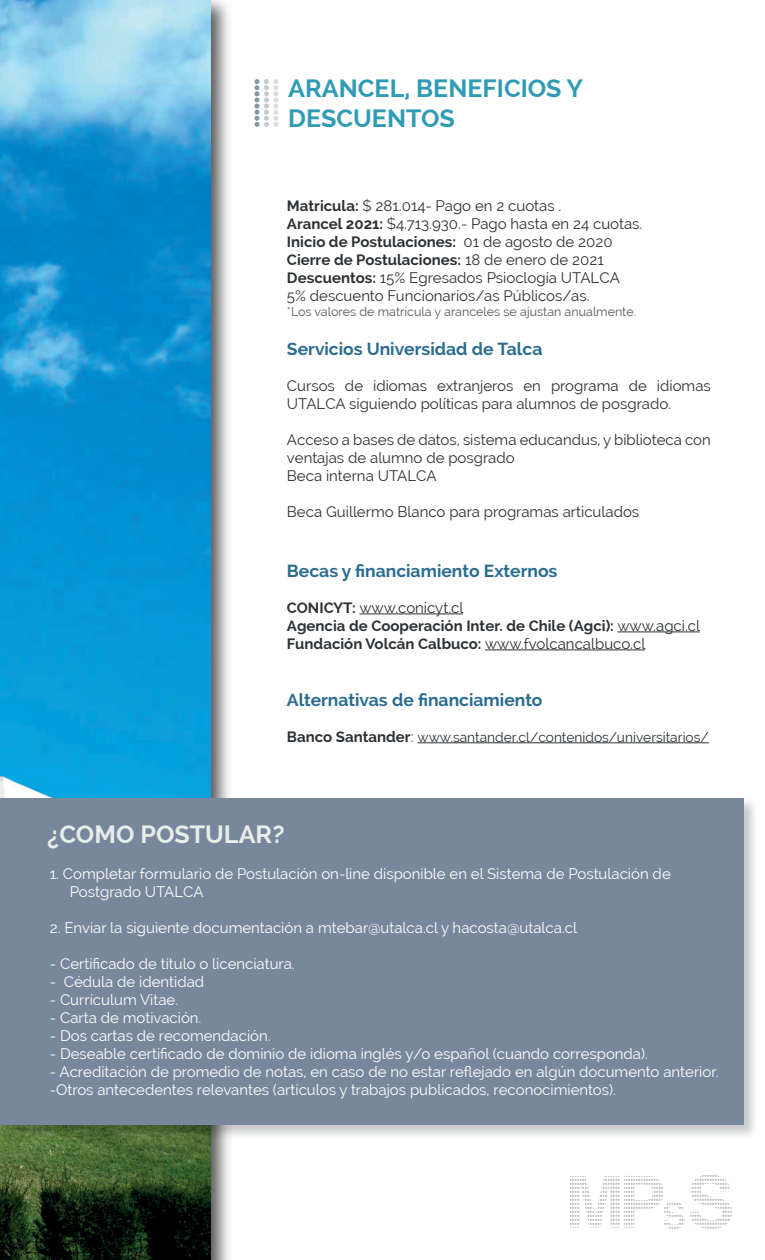
<style>
.page{position:relative;width:765px;height:1260px;background:#fff}
.page>*{position:absolute;margin:0;border:0;box-sizing:border-box;transform-origin:0 0}
.t1{font:700 25px/30px "Raleway";color:#309bb5}
.t2{font:700 25px "Raleway";color:#e7ede8}
.t3{font:700 17.5px "Raleway";color:#2a6c90}
.t4{font:15px/18px "Raleway";color:#fff}
.t5{font:15px/18px "Raleway";color:#2d3134}
.t6{font:700 15px/18px "Raleway";color:#2d3134}
.t7{font:13.75px "Raleway";color:#2d3134}
.t8{font:12.5px "Raleway";color:#575a5b}
.s1{font-weight:700}
.s2{font-weight:400}
.s3{font-weight:700;font-size:15px}
.s4{font-size:15px}
</style>
<div class="page">
<img style="left:210px;top:0;width:19px;height:1260px">
<hr style="left:359px;top:614px;width:104px;height:1px;background:#2d3134">
<hr style="left:617px;top:632px;width:83px;height:1px;background:#2d3134">
<hr style="left:485px;top:650px;width:160px;height:1px;background:#2d3134">
<hr style="left:418px;top:742px;width:291px;height:1px;background:#2d3134">
<svg style="left:570px;top:1175px;width:162px;height:54px"></svg>
<svg style="left:254px;top:79px;width:24px;height:48px"></svg>
<img style="left:0;top:0;width:210px;height:1260px">
<img style="left:0;top:795px;width:755px;height:348px">
<div style="left:0;top:799px;width:744px;height:326px;background:#79879c"></div>
<h1 class="t1" style="left:288px;top:73px;width:296px">ARANCEL, BENEFICIOS Y<br>DESCUENTOS</h1>
<p class="t5" style="left:287px;top:196px;width:357px"><span class="s1">Matricula:</span> $ 281.014- Pago en 2 cuotas .<br><span class="s1">Arancel 2021:</span> $4.713.930.- Pago hasta en 24 cuotas.<br><span class="s1">Inicio de Postulaciones:</span> 01 de agosto de 2020<br><span class="s1">Cierre de Postulaciones:</span> 18 de enero de 2021<br><span class="s1">Descuentos:</span> 15% Egresados Psioclogía UTALCA 5% descuento Funcionarios/as Públicos/as.</p>
<p class="t8" style="left:287px;top:304px;width:351px">*Los valores de matrícula y aranceles se ajustan anualmente.</p>
<p class="t3" style="left:287px;top:339px;width:257px">Servicios Universidad de Talca</p>
<p class="t5" style="left:287px;top:376px;width:425px">Cursos de idiomas extranjeros en programa de idiomas<br>UTALCA siguiendo políticas para alumnos de posgrado.</p>
<p class="t5" style="left:287px;top:430px;width:425px">Acceso a bases de datos, sistema educandus, y biblioteca con ventajas de alumno de posgrado<br>Beca interna UTALCA</p>
<p class="t5" style="left:287px;top:502px;width:354px">Beca Guillermo Blanco para programas articulados</p>
<p class="t3" style="left:287px;top:561px;width:272px">Becas y financiamiento Externos</p>
<p class="t6" style="left:287px;top:599px;width:415px">CONICYT: <span class="s2">www.conicyt.cl<br></span>Agencia de Cooperación Inter. de Chile (Agci): <span class="s2">www.agci.cl<br></span>Fundación Volcán Calbuco: <span class="s2">www.fvolcancalbuco.cl</span></p>
<p class="t3" style="left:287px;top:690px;width:257px">Alternativas de financiamiento</p>
<p class="t7" style="left:287px;top:729px;width:423px"><span class="s3">Banco Santander</span><span class="s4">:</span> www.santander.cl/contenidos/universitarios/</p>
<h1 class="t2" style="left:47px;top:820px;width:239px">¿COMO POSTULAR?</h1>
<p class="t4" style="left:70px;top:865px;width:602px;text-indent:-20px">1. Completar formulario de Postulación on-line disponible en el Sistema de Postulación de<br>Postgrado UTALCA</p>
<p class="t4" style="left:50px;top:919px;width:529px">2. Enviar la siguiente documentación a mtebar@utalca.cl y hacosta@utalca.cl</p>
<p class="t4" style="left:50px;top:955px;width:246px">- Certificado de título o licenciatura.</p>
<p class="t4" style="left:50px;top:973px;width:156px">- Cédula de identidad</p>
<p class="t4" style="left:50px;top:991px;width:130px">- Currículum Vitae.</p>
<p class="t4" style="left:50px;top:1009px;width:153px">- Carta de motivación.</p>
<p class="t4" style="left:50px;top:1027px;width:222px">- Dos cartas de recomendación.</p>
<p class="t4" style="left:50px;top:1045px;width:600px">- Deseable certificado de dominio de idioma inglés y/o español (cuando corresponda).</p>
<p class="t4" style="left:50px;top:1063px;width:670px">- Acreditación de promedio de notas, en caso de no estar reflejado en algún documento anterior. -Otros antecedentes relevantes (artículos y trabajos publicados, reconocimientos).</p>
</div>
